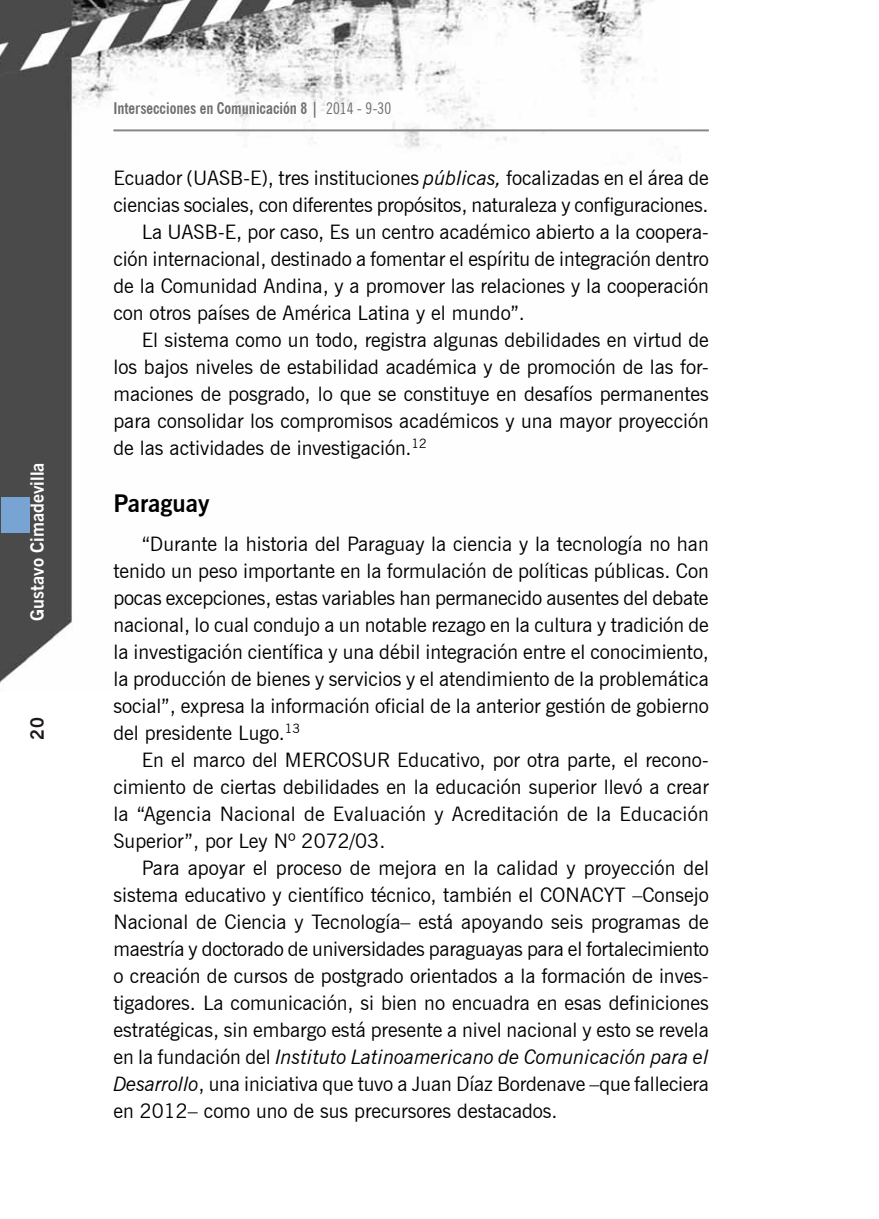
<style>
.page{position:relative;width:879px;height:1219px;background:#fff}
.page>*{position:absolute;margin:0;border:0;box-sizing:border-box;transform-origin:0 0}
.t1{font:700 24px "News Gothic BT";color:#000}
.t2{font:20px/27px "News Gothic BT";color:#000;text-align:justify}
.t3{font:700 18px "News Gothic BT";color:#fff}
.t4{font:700 18px "News Gothic BT";color:#1d1719}
.t5{font:700 condensed 16px "News Gothic BT";color:#706f6f}
.s1{font-weight:400}
.s2{font-style:italic}
</style>
<div class="page">
<img style="left:0;top:0;width:680px;height:683px">
<hr style="left:113px;top:129px;width:596px;height:2px;background:#878787">
<div style="left:1px;top:496px;width:28px;height:36px;background:#78a4d4"></div>
<p class="t3" style="left:26px;top:621px;width:160px;rotate:-90deg">Gustavo Cimadevilla</p>
<p class="t4" style="left:26px;top:740px;width:24px;rotate:-90deg">20</p>
<p class="t5" style="left:113px;top:99px;width:279px">Intersecciones en Comunicación 8 | <span class="s1">2014 - 9-30</span></p>
<p class="t2" style="left:113px;top:165px;width:597px">Ecuador (UASB-E), tres instituciones <span class="s2">públicas,</span> focalizadas en el área de</p>
<p class="t2" style="left:113px;top:192px;width:596px">ciencias sociales, con diferentes propósitos, naturaleza y configuraciones.</p>
<p class="t2" style="left:142px;top:219px;width:568px">La UASB-E, por caso, Es un centro académico abierto a la coopera-</p>
<p class="t2" style="left:113px;top:246px;width:597px">ción internacional, destinado a fomentar el espíritu de integración dentro</p>
<p class="t2" style="left:113px;top:273px;width:597px">de la Comunidad Andina, y a promover las relaciones y la cooperación</p>
<p class="t2" style="left:113px;top:300px;width:413px">con otros países de América Latina y el mundo”.</p>
<p class="t2" style="left:142px;top:327px;width:568px">El sistema como un todo, registra algunas debilidades en virtud de</p>
<p class="t2" style="left:113px;top:354px;width:597px">los bajos niveles de estabilidad académica y de promoción de las for-</p>
<p class="t2" style="left:113px;top:381px;width:597px">maciones de posgrado, lo que se constituye en desafíos permanentes</p>
<p class="t2" style="left:113px;top:408px;width:597px">para consolidar los compromisos académicos y una mayor proyección</p>
<p class="t2" style="left:113px;top:435px;width:315px">de las actividades de investigación.<sup>12</sup></p>
<p class="t1" style="left:113px;top:489px;width:98px">Paraguay</p>
<p class="t2" style="left:113px;top:530px;width:597px;text-indent:28px">“Durante la historia del Paraguay la ciencia y la tecnología no han tenido un peso importante en la formulación de políticas públicas. Con pocas excepciones, estas variables han permanecido ausentes del debate nacional, lo cual condujo a un notable rezago en la cultura y tradición de la investigación científica y una débil integración entre el conocimiento, la producción de bienes y servicios y el atendimiento de la problemática social”, expresa la información oficial de la anterior gestión de gobierno del presidente Lugo.<sup>13</sup></p>
<p class="t2" style="left:113px;top:746px;width:597px;text-indent:28px">En el marco del MERCOSUR Educativo, por otra parte, el recono&shy;cimiento de ciertas debilidades en la educación superior llevó a crear la “Agencia Nacional de Evaluación y Acreditación de la Educación Superior”, por Ley Nº 2072/03.</p>
<p class="t2" style="left:113px;top:854px;width:597px;text-indent:28px">Para apoyar el proceso de mejora en la calidad y proyección del sistema educativo y científico técnico, también el CONACYT –Consejo Nacional de Ciencia y Tecnología– está apoyando seis programas de maestría y doctorado de universidades paraguayas para el fortalecimiento o creación de cursos de postgrado orientados a la formación de inves&shy;tigadores. La comunicación, si bien no encuadra en esas definiciones estratégicas, sin embargo está presente a nivel nacional y esto se revela en la fundación del <span class="s2">Instituto Latinoamericano de Comunicación para el Desarrollo</span>, una iniciativa que tuvo a Juan Díaz Bordenave –que falleciera en 2012– como uno de sus precursores destacados.</p>
</div>
